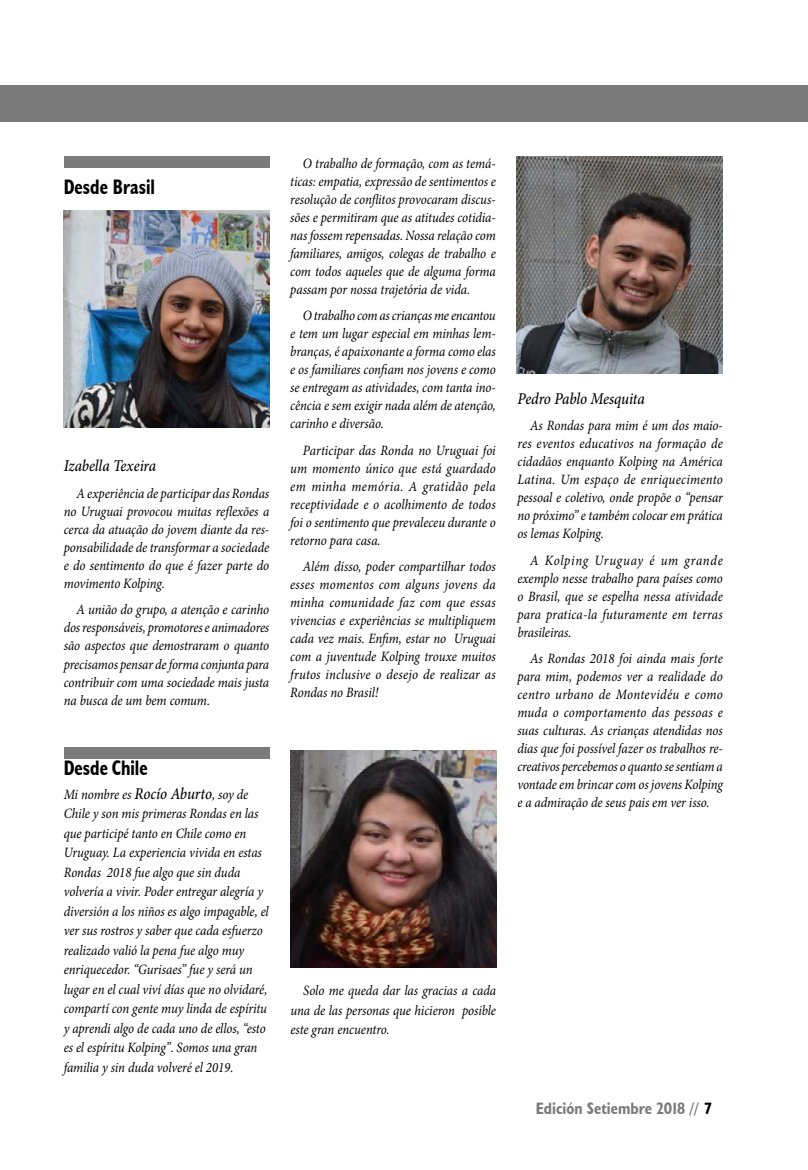
<style>
.page{position:relative;width:808px;height:1170px;background:#fff}
.page>*{position:absolute;margin:0;border:0;box-sizing:border-box;transform-origin:0 0}
.t1{font:700 condensed 21px "Humanist 521 BT";color:#000;scale:.9 1}
.t2{font:italic 500 16.5px "Minion Pro";letter-spacing:-.01em;color:#000;scale:.9 1}
.t3{font:700 condensed 16.5px "Humanist 521 BT";color:#7c7b7b}
.t4{font:italic 14.25px/18px "Minion Pro";letter-spacing:-.005em;color:#000;text-align:justify;scale:.9 1}
.s1{font-weight:500;font-size:16.5px}
.s2{color:#000}
</style>
<div class="page">
<img style="left:64px;top:210px;width:205px;height:217px">
<img style="left:517px;top:156px;width:205px;height:217px">
<img style="left:291px;top:750px;width:205px;height:217px">
<div style="left:64px;top:156px;width:205px;height:12px;background:#7c7b7b"></div>
<div style="left:64px;top:747px;width:205px;height:12px;background:#7c7b7b"></div>
<div style="left:0;top:85px;width:808px;height:36px;background:#7c7b7b"></div>
<h1 class="t1" style="left:64px;top:174px;width:103px">Desde Brasil</h1>
<p class="t2" style="left:64px;top:455px;width:104px">Izabella Texeira</p>
<p class="t4" style="left:64px;top:484px;width:230px;text-indent:13px">A experiência de participar das Rondas no Uruguai provocou muitas reflexões a cerca da atuação do jovem diante da res&shy;ponsabilidade de transformar a sociedade e do sentimento do que é fazer parte do movimento Kolping.</p>
<p class="t4" style="left:64px;top:601px;width:230px;text-indent:13px">A união do grupo, a atenção e carinho dos responsáveis, promotores e animadores são aspectos que demostraram o quanto precisamos pensar de forma conjunta para contribuir com uma sociedade mais justa na busca de um bem comum.</p>
<p class="t4" style="left:290px;top:154px;width:230px;text-indent:13px">O trabalho de formação, com as temá&shy;ticas: empatia, expressão de sentimentos e resolução de conflitos provocaram discus&shy;sões e permitiram que as atitudes cotidia&shy;nas fossem repensadas. Nossa relação com familiares, amigos, colegas de trabalho e com todos aqueles que de alguma forma passam por nossa trajetória de vida.</p>
<p class="t4" style="left:290px;top:307px;width:230px;text-indent:13px">O trabalho com as crianças me encantou e tem um lugar especial em minhas lem&shy;branças, é apaixonante a forma como elas e os familiares confiam nos jovens e como se entregam as atividades, com tanta ino&shy;cência e sem exigir nada além de atenção, carinho e diversão.</p>
<p class="t4" style="left:290px;top:441px;width:230px;text-indent:13px">Participar das Ronda no Uruguai foi um momento único que está guardado em minha memória. A gratidão pela receptividade e o acolhimento de todos foi o sentimento que prevaleceu durante o retorno para casa.</p>
<p class="t4" style="left:290px;top:558px;width:230px;text-indent:13px">Além disso, poder compartilhar todos esses momentos com alguns jovens da minha comunidade faz com que essas vivencias e experiências se multipliquem cada vez mais. Enfim, estar no Uruguai com a juventude Kolping trouxe muitos frutos inclusive o desejo de realizar as Rondas no Brasil!</p>
<h1 class="t1" style="left:64px;top:754px;width:95px">Desde Chile</h1>
<p class="t4" style="left:64px;top:784px;width:229px;line-height:19.5px;text-align:left">Mi nombre es <span class="s1">Rocío Aburto</span>, soy de Chile y son mis primeras Rondas en las que participé tanto en Chile como en Uruguay. La experiencia vivida en estas Rondas 2018 fue algo que sin duda volvería a vivir. Poder entregar alegría y diversión a los niños es algo impagable, el ver sus rostros y saber que cada esfuerzo realizado valió la pena fue algo muy enriquecedor. “Gurisaes” fue y será un lugar en el cual viví días que no olvidaré, compartí con gente muy linda de espíritu y aprendi algo de cada uno de ellos, “esto es el espíritu Kolping”. Somos una gran familia y sin duda volveré el 2019.</p>
<p class="t4" style="left:291px;top:980px;width:230px;line-height:19.5px;text-indent:13px">Solo me queda dar las gracias a cada una de las personas que hicieron posible este gran encuentro.</p>
<p class="t2" style="left:517px;top:387px;width:143px">Pedro Pablo Mesquita</p>
<p class="t4" style="left:517px;top:416px;width:230px;text-indent:13px">As Rondas para mim é um dos maio&shy;res eventos educativos na formação de cidadãos enquanto Kolping na América Latina. Um espaço de enriquecimento pessoal e coletivo, onde propõe o “pensar no próximo” e também colocar em prática os lemas Kolping.</p>
<p class="t4" style="left:517px;top:551px;width:230px;text-indent:13px">A Kolping Uruguay é um grande exemplo nesse trabalho para países como o Brasil, que se espelha nessa atividade para pratica-la futuramente em terras brasileiras.</p>
<p class="t4" style="left:517px;top:649px;width:230px;text-indent:13px">As Rondas 2018 foi ainda mais forte para mim, podemos ver a realidade do centro urbano de Montevidéu e como muda o comportamento das pessoas e suas culturas. As crianças atendidas nos dias que foi possível fazer os trabalhos re&shy;creativos percebemos o quanto se sentiam a vontade em brincar com os jovens Kolping e a admiração de seus pais em ver isso.</p>
<p class="t3" style="left:536px;top:1098px;width:178px">Edición Setiembre 2018 // <span class="s2">7</span></p>
</div>
